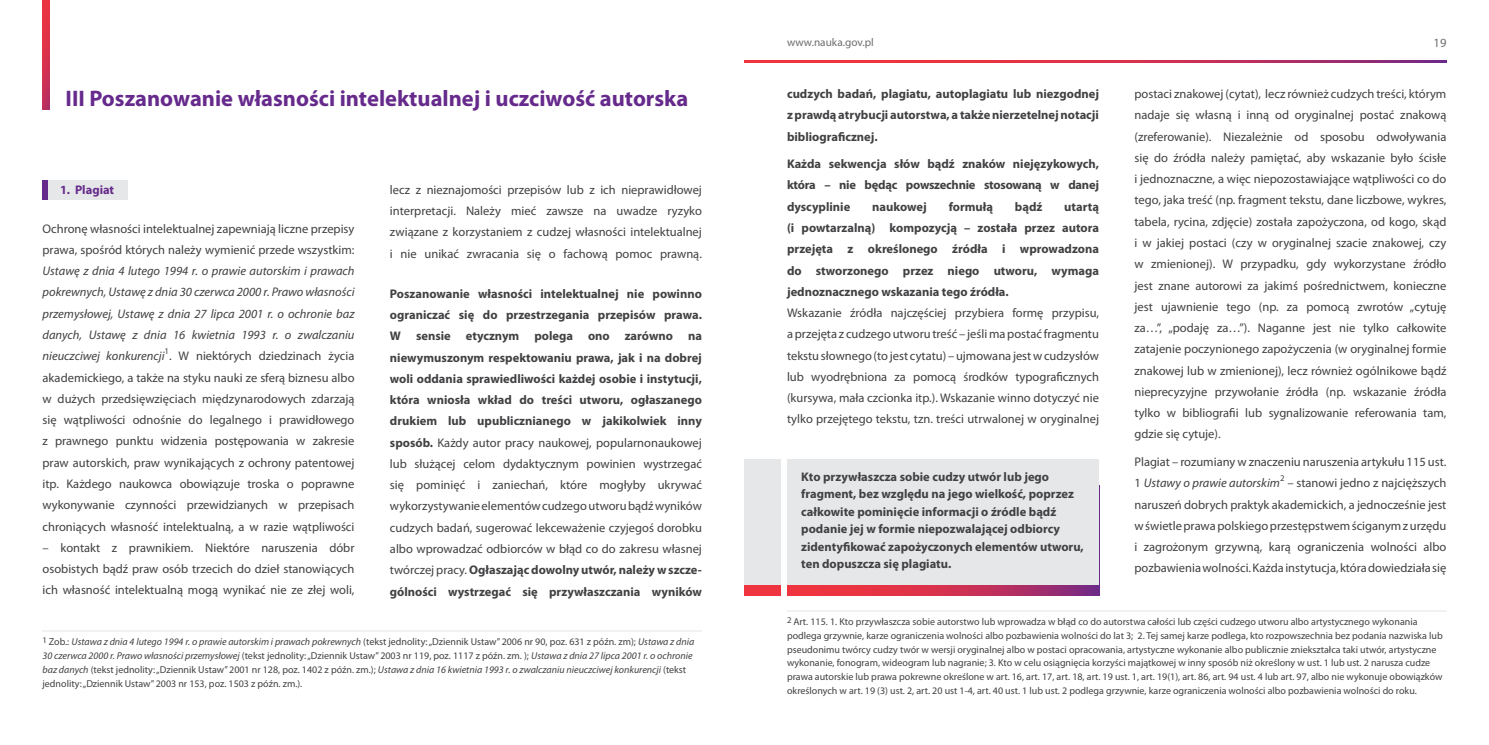
<style>
.page{position:relative;width:1489px;height:745px;background:#fff}
.page>*{position:absolute;margin:0;border:0;box-sizing:border-box;transform-origin:0 0}
.t1{font:700 22.5px "Myriad Pro";color:#662a8c}
.t2{font:12.5px/21.2px "Myriad Pro";color:#414042;text-align:justify}
.t3{font:700 12.5px/21.2px "Myriad Pro";color:#414042;text-align:justify}
.t4{font:italic 12.5px/21.2px "Myriad Pro";color:#414042;text-align:justify}
.t5{font:700 12.5px "Myriad Pro";color:#662a8c}
.t6{font:12.5px "Myriad Pro";color:#6d6e71}
.t7{font:11.25px "Myriad Pro";color:#6d6e71}
.t8{font:10px/13.8px "Myriad Pro";color:#414042}
.t9{font:8.75px "Myriad Pro";color:#414042}
.s1{font-style:normal}
.s2{font-weight:400}
.s3{font-style:italic}
</style>
<div class="page">
<svg style="left:744px;top:60px;width:702px;height:2px"></svg>
<div style="left:43px;top:180px;width:85px;height:19px;background:#e6e7e8"></div>
<div style="left:43px;top:180px;width:5px;height:19px;background:#662a8c"></div>
<svg style="left:43px;top:0;width:7px;height:110px"></svg>
<hr style="left:43px;top:630px;width:659px;height:1px;background:#f1f1f2">
<svg style="left:744px;top:584px;width:354px;height:10px;background:#ce4361"></svg>
<div style="left:744px;top:459px;width:354px;height:125px;background:#e6e7e8"></div>
<hr style="left:787px;top:609px;width:659px;height:2px;background:#f1f1f2">
<div style="left:781px;top:456px;width:6px;height:153px;background:#fff"></div>
<h1 class="t1" style="left:66px;top:83px;width:624px">III Poszanowanie własności intelektualnej i uczciwość autorska</h1>
<p class="t5" style="left:60px;top:181px;width:56px">1. Plagiat</p>
<p class="t2" style="left:43px;top:217px;width:313px">Ochronę własności intelektualnej zapewniają liczne przepisy prawa, spośród których należy wymienić przede wszystkim:</p>
<p class="t4" style="left:43px;top:260px;width:313px">Ustawę z dnia 4 lutego 1994 r. o prawie autorskim i prawach pokrewnych, Ustawę z dnia 30 czerwca 2000 r. Prawo własności przemysłowej, Ustawę z dnia 27 lipca 2001 r. o ochronie baz danych, Ustawę z dnia 16 kwietnia 1993 r. o zwalczaniu nieuczciwej konkurencji <span class="s1">. W niektórych dziedzinach życia</span></p>
<p class="t9" style="left:164px;top:345px;width:6px">1</p>
<p class="t2" style="left:43px;top:366px;width:313px">akademickiego, a także na styku nauki ze sferą biznesu albo w dużych przedsięwzięciach międzynarodowych zdarzają się wątpliwości odnośnie do legalnego i prawidłowego z prawnego punktu widzenia postępowania w zakresie praw autorskich, praw wynikających z ochrony patentowej itp. Każdego naukowca obowiązuje troska o poprawne wykonywanie czynności przewidzianych w przepisach chroniących własność intelektualną, a w razie wątpliwości</p>
<p class="t2" style="left:43px;top:536px;width:313px">– kontakt z prawnikiem. Niektóre naruszenia dóbr osobistych bądź praw osób trzecich do dzieł stanowiących ich własność intelektualną mogą wynikać nie ze złej woli,</p>
<p class="t2" style="left:390px;top:179px;width:313px">lecz z nieznajomości przepisów lub z ich nieprawidłowej interpretacji. Należy mieć zawsze na uwadze ryzyko związane z korzystaniem z cudzej własności intelektualnej i nie unikać zwracania się o fachową pomoc prawną.</p>
<p class="t3" style="left:390px;top:282px;width:313px">Poszanowanie własności intelektualnej nie powinno ograniczać się do przestrzegania przepisów prawa.<br>W sensie etycznym polega ono zarówno na niewymuszonym respektowaniu prawa, jak i na dobrej woli oddania sprawiedliwości każdej osobie i instytucji, która wniosła wkład do treści utworu, ogłaszanego drukiem lub upublicznianego w jakikolwiek inny sposób. <span class="s2">Każdy autor pracy naukowej, popularnonaukowej lub służącej celom dydaktycznym powinien wystrzegać się pominięć i zaniechań, które mogłyby ukrywać wykorzystywanie elementów cudzego utworu bądź wyników cudzych badań, sugerować lekceważenie czyjegoś dorobku albo wprowadzać odbiorców w błąd co do zakresu własnej twórczej pracy.</span> Ogłaszając dowolny utwór, należy w szcze&shy;gólności wystrzegać się przywłaszczania wyników</p>
<p class="t8" style="left:43px;top:634px;width:653px"><sup>1</sup> Zob.: <span class="s3">Ustawa z dnia 4 lutego 1994 r. o prawie autorskim i prawach pokrewnych</span> (tekst jednolity: „Dziennik Ustaw” 2006 nr 90, poz. 631 z późn. zm); <span class="s3">Ustawa z dnia 30 czerwca 2000 r. Prawo własności przemysłowej</span> (tekst jednolity: „Dziennik Ustaw” 2003 nr 119, poz. 1117 z późn. zm. ); <span class="s3">Ustawa z dnia 27 lipca 2001 r. o ochronie baz danych</span> (tekst jednolity: „Dziennik Ustaw” 2001 nr 128, poz. 1402 z późn. zm.); <span class="s3">Ustawa z dnia 16 kwietnia 1993 r. o zwalczaniu nieuczciwej konkurencji</span> (tekst jednolity: „Dziennik Ustaw” 2003 nr 153, poz. 1503 z późn. zm.).</p>
<p class="t7" style="left:787px;top:35px;width:88px">www.nauka.gov.pl</p>
<p class="t3" style="left:787px;top:83px;width:313px">cudzych badań, plagiatu, autoplagiatu lub niezgodnej z prawdą atrybucji autorstwa, a także nierzetelnej notacji bibliograficznej.</p>
<p class="t3" style="left:787px;top:153px;width:313px">Każda sekwencja słów bądź znaków niejęzykowych, która – nie będąc powszechnie stosowaną w danej dyscyplinie</p>
<p class="t3" style="left:872px;top:195px;width:56px">naukowej</p>
<p class="t3" style="left:948px;top:195px;width:46px">formułą</p>
<p class="t3" style="left:1014px;top:195px;width:29px">bądź</p>
<p class="t3" style="left:787px;top:195px;width:313px;text-indent:277px">utartą (i powtarzalną) kompozycją – została przez autora przejęta z określonego źródła i wprowadzona do stworzonego przez niego utworu, wymaga jednoznacznego wskazania tego źródła.</p>
<p class="t2" style="left:787px;top:302px;width:313px">Wskazanie źródła najczęściej przybiera formę przypisu, a przejęta z cudzego utworu treść – jeśli ma postać fragmentu tekstu słownego (to jest cytatu) – ujmowana jest w cudzysłów lub wyodrębniona za pomocą środków typograficznych (kursywa, mała czcionka itp.). Wskazanie winno dotyczyć nie tylko przejętego tekstu, tzn. treści utrwalonej w oryginalnej</p>
<p class="t3" style="left:801px;top:467px;width:284px;line-height:17.5px;text-align:left">Kto przywłaszcza sobie cudzy utwór lub jego fragment, bez względu na jego wielkość, poprzez całkowite pominięcie informacji o źródle bądź podanie jej w formie niepozwalającej odbiorcy zidentyfikować zapożyczonych elementów utworu, ten dopuszcza się plagiatu.</p>
<p class="t6" style="left:1433px;top:35px;width:14px">19</p>
<p class="t2" style="left:1134px;top:83px;width:313px">postaci znakowej (cytat), lecz również cudzych treści, którym nadaje się własną i inną od oryginalnej postać znakową (zreferowanie). Niezależnie od sposobu odwoływania się do źródła należy pamiętać, aby wskazanie było ścisłe i jednoznaczne, a więc niepozostawiające wątpliwości co do tego, jaka treść (np. fragment tekstu, dane liczbowe, wykres, tabela, rycina, zdjęcie) została zapożyczona, od kogo, skąd i w jakiej postaci (czy w oryginalnej szacie znakowej, czy w zmienionej). W przypadku, gdy wykorzystane źródło jest znane autorowi za jakimś pośrednictwem, konieczne jest ujawnienie tego (np. za pomocą zwrotów „cytuję za…”, „podaję za…”). Naganne jest nie tylko całkowite zatajenie poczynionego zapożyczenia (w oryginalnej formie znakowej lub w zmienionej), lecz również ogólnikowe bądź nieprecyzyjne przywołanie źródła (np. wskazanie źródła tylko w bibliografii lub sygnalizowanie referowania tam, gdzie się cytuje).</p>
<p class="t2" style="left:1134px;top:450px;width:313px">Plagiat – rozumiany w znaczeniu naruszenia artykułu 115 ust.<br>1 <span class="s3">Ustawy o prawie autorskim</span></p>
<p class="t9" style="left:1279px;top:472px;width:6px">2</p>
<p class="t2" style="left:1134px;top:472px;width:313px;text-indent:153px">– stanowi jedno z najcięższych naruszeń dobrych praktyk akademickich, a jednocześnie jest w świetle prawa polskiego przestępstwem ściganym z urzędu i zagrożonym grzywną, karą ograniczenia wolności albo pozbawienia wolności. Każda instytucja, która dowiedziała się</p>
<p class="t8" style="left:787px;top:614px;width:657px"><sup>2</sup> Art. 115. 1. Kto przywłaszcza sobie autorstwo lub wprowadza w błąd co do autorstwa całości lub części cudzego utworu albo artystycznego wykonania podlega grzywnie, karze ograniczenia wolności albo pozbawienia wolności do lat 3; 2. Tej samej karze podlega, kto rozpowszechnia bez podania nazwiska lub pseudonimu twórcy cudzy twór w wersji oryginalnej albo w postaci opracowania, artystyczne wykonanie albo publicznie zniekształca taki utwór, artystyczne wykonanie, fonogram, wideogram lub nagranie; 3. Kto w celu osiągnięcia korzyści majątkowej w inny sposób niż określony w ust. 1 lub ust. 2 narusza cudze prawa autorskie lub prawa pokrewne określone w art. 16, art. 17, art. 18, art. 19 ust. 1, art. 19(1), art. 86, art. 94 ust. 4 lub art. 97, albo nie wykonuje obowiązków określonych w art. 19 (3) ust. 2, art. 20 ust 1-4, art. 40 ust. 1 lub ust. 2 podlega grzywnie, karze ograniczenia wolności albo pozbawienia wolności do roku.</p>
</div>
